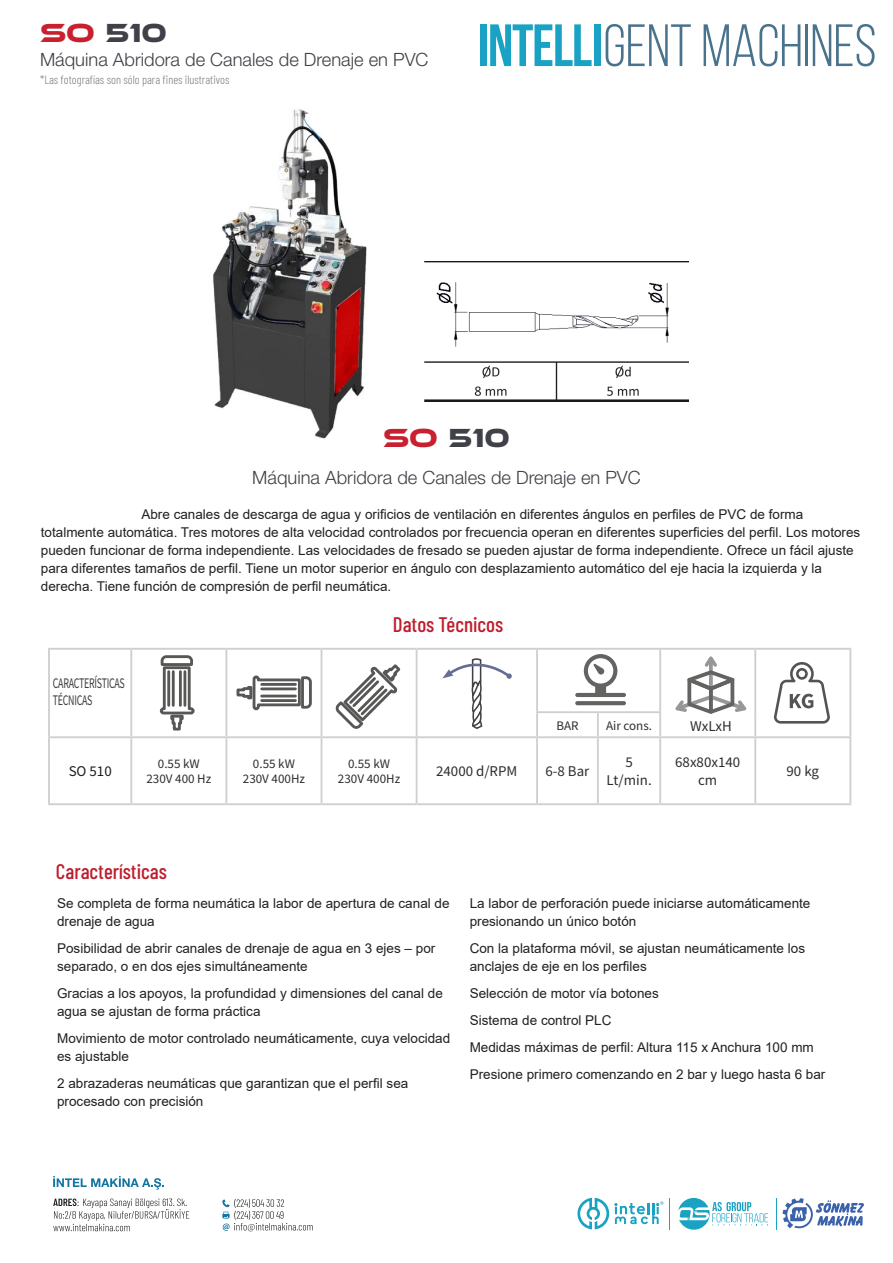
<style>
.page{position:relative;width:893px;height:1263px;background:#fff}
.page>*{position:absolute;margin:0;border:0;box-sizing:border-box;transform-origin:0 0}
.t1{font:27px "Ethnocentric Rg";color:#404048}
.t2{font:500 21px "Barlow Condensed";color:#be1e2d}
.t3{font:300 18.3px "Helvetica Neue LT Pro";color:#404048}
.t4{font:14.85px/17.9px "Source Sans Pro";color:#2d2d2b;text-align:center}
.t5{font:14.85px "Source Sans Pro";color:#1d1d1b}
.t6{font:14.7px/17.5px "Source Sans Pro";letter-spacing:-.03em;color:#3c3c3b;scale:.68 1}
.t7{font:13.5px/18px "Arial";color:#231f20}
.t8{font:13.05px/14.9px "Source Sans Pro";color:#2d2d2b;text-align:center}
.t9{font:300 12px "Barlow Condensed";color:#7e7e7e}
.s1{color:#c8202f}
</style>
<div class="page">
<svg style="left:53px;top:1176px;width:111px;height:13px"></svg>
<svg style="left:53px;top:1198px;width:136px;height:33px"></svg>
<svg style="left:222px;top:1199px;width:91px;height:32px"></svg>
<div style="left:480px;top:24px;width:7px;height:42px;background:#19a2c4"></div>
<svg style="left:490px;top:24px;width:102px;height:42px"></svg>
<div style="left:594px;top:24px;width:7px;height:42px;background:#19a2c4"></div>
<svg style="left:606px;top:24px;width:85px;height:42px"></svg>
<svg style="left:704px;top:24px;width:96px;height:42px"></svg>
<hr style="left:805px;top:24px;width:3px;height:42px;background:#49728c">
<svg style="left:813px;top:24px;width:62px;height:42px"></svg>
<svg style="left:577px;top:1198px;width:86px;height:31px"></svg>
<svg style="left:678px;top:1198px;width:90px;height:32px"></svg>
<hr style="left:669px;top:1198px;width:1px;height:31px;background:#19a2c4">
<hr style="left:777px;top:1198px;width:1px;height:31px;background:#19a2c4">
<svg style="left:782px;top:1198px;width:82px;height:30px"></svg>
<img style="left:213px;top:109px;width:154px;height:330px">
<img style="left:424px;top:262px;width:265px;height:139px">
<svg style="left:132px;top:650px;width:625px;height:153px"></svg>
<hr style="left:48px;top:648px;width:83px;height:2px;background:#cfcfcf">
<hr style="left:48px;top:650px;width:2px;height:62px;background:#cfcfcf">
<hr style="left:131px;top:648px;width:95px;height:2px;background:#cfcfcf">
<hr style="left:130px;top:650px;width:2px;height:62px;background:#cfcfcf">
<hr style="left:226px;top:648px;width:95px;height:2px;background:#cfcfcf">
<hr style="left:225px;top:650px;width:2px;height:62px;background:#cfcfcf">
<hr style="left:321px;top:648px;width:96px;height:2px;background:#cfcfcf">
<hr style="left:321px;top:650px;width:1px;height:62px;background:#cfcfcf">
<hr style="left:417px;top:648px;width:120px;height:2px;background:#cfcfcf">
<hr style="left:416px;top:650px;width:1px;height:62px;background:#cfcfcf">
<hr style="left:48px;top:712px;width:2px;height:24px;background:#cfcfcf">
<hr style="left:130px;top:712px;width:2px;height:24px;background:#cfcfcf">
<hr style="left:225px;top:712px;width:2px;height:24px;background:#cfcfcf">
<svg style="left:321px;top:712px;width:1px;height:24px"></svg>
<svg style="left:416px;top:712px;width:1px;height:24px"></svg>
<hr style="left:537px;top:648px;width:61px;height:2px;background:#cfcfcf">
<hr style="left:536px;top:650px;width:2px;height:61px;background:#cfcfcf">
<hr style="left:598px;top:648px;width:62px;height:2px;background:#cfcfcf">
<hr style="left:660px;top:648px;width:95px;height:2px;background:#cfcfcf">
<hr style="left:659px;top:650px;width:2px;height:61px;background:#cfcfcf">
<hr style="left:755px;top:648px;width:96px;height:2px;background:#cfcfcf">
<hr style="left:754px;top:650px;width:2px;height:62px;background:#cfcfcf">
<hr style="left:849px;top:650px;width:2px;height:62px;background:#cfcfcf">
<hr style="left:754px;top:712px;width:2px;height:24px;background:#cfcfcf">
<hr style="left:849px;top:712px;width:2px;height:24px;background:#cfcfcf">
<hr style="left:536px;top:711px;width:62px;height:2px;background:#cfcfcf">
<hr style="left:536px;top:713px;width:2px;height:23px;background:#cfcfcf">
<hr style="left:598px;top:711px;width:63px;height:2px;background:#cfcfcf">
<hr style="left:597px;top:713px;width:2px;height:23px;background:#cfcfcf">
<hr style="left:659px;top:713px;width:2px;height:23px;background:#cfcfcf">
<hr style="left:48px;top:736px;width:83px;height:2px;background:#cfcfcf">
<hr style="left:48px;top:738px;width:2px;height:65px;background:#cfcfcf">
<hr style="left:131px;top:736px;width:95px;height:2px;background:#cfcfcf">
<hr style="left:130px;top:738px;width:2px;height:65px;background:#cfcfcf">
<hr style="left:226px;top:736px;width:95px;height:2px;background:#cfcfcf">
<hr style="left:225px;top:738px;width:2px;height:65px;background:#cfcfcf">
<hr style="left:321px;top:736px;width:96px;height:2px;background:#cfcfcf">
<hr style="left:321px;top:738px;width:1px;height:65px;background:#cfcfcf">
<hr style="left:417px;top:736px;width:120px;height:2px;background:#cfcfcf">
<hr style="left:416px;top:738px;width:1px;height:65px;background:#cfcfcf">
<hr style="left:537px;top:736px;width:61px;height:2px;background:#cfcfcf">
<hr style="left:536px;top:738px;width:2px;height:65px;background:#cfcfcf">
<hr style="left:598px;top:736px;width:62px;height:2px;background:#cfcfcf">
<hr style="left:597px;top:738px;width:2px;height:65px;background:#cfcfcf">
<hr style="left:660px;top:736px;width:95px;height:2px;background:#cfcfcf">
<hr style="left:659px;top:738px;width:2px;height:65px;background:#cfcfcf">
<hr style="left:755px;top:736px;width:96px;height:2px;background:#cfcfcf">
<hr style="left:754px;top:738px;width:2px;height:65px;background:#cfcfcf">
<hr style="left:849px;top:738px;width:2px;height:65px;background:#cfcfcf">
<hr style="left:48px;top:803px;width:83px;height:2px;background:#cfcfcf">
<hr style="left:131px;top:803px;width:95px;height:2px;background:#cfcfcf">
<hr style="left:226px;top:803px;width:95px;height:2px;background:#cfcfcf">
<hr style="left:321px;top:803px;width:96px;height:2px;background:#cfcfcf">
<hr style="left:417px;top:803px;width:120px;height:2px;background:#cfcfcf">
<hr style="left:537px;top:803px;width:61px;height:2px;background:#cfcfcf">
<hr style="left:598px;top:803px;width:62px;height:2px;background:#cfcfcf">
<hr style="left:660px;top:803px;width:95px;height:2px;background:#cfcfcf">
<hr style="left:755px;top:803px;width:96px;height:2px;background:#cfcfcf">
<svg style="left:575px;top:654px;width:51px;height:43px"></svg>
<svg style="left:575px;top:701px;width:51px;height:4px"></svg>
<svg style="left:774px;top:662px;width:56px;height:62px"></svg>
<svg style="left:158px;top:654px;width:38px;height:78px"></svg>
<svg style="left:235px;top:674px;width:78px;height:38px"></svg>
<svg style="left:333px;top:662px;width:70px;height:70px"></svg>
<svg style="left:442px;top:653px;width:70px;height:77px"></svg>
<svg style="left:675px;top:656px;width:71px;height:58px"></svg>
<h1 class="t1" style="left:40px;top:17px;width:128px"><span class="s1">SO</span> 510</h1>
<p class="t9" style="left:40px;top:71px;width:191px">*Las fotografías son sólo para fines ilustrativos</p>
<h3 class="t3" style="left:40px;top:49px;width:390px">Máquina Abridora de Canales de Drenaje en PVC</h3>
<h1 class="t1" style="left:383px;top:421px;width:128px"><span class="s1">SO</span> 510</h1>
<h3 class="t3" style="left:252px;top:466px;width:390px">Máquina Abridora de Canales de Drenaje en PVC</h3>
<p class="t7" style="left:41px;top:505px;width:821px;text-indent:101px">Abre canales de descarga de agua y orificios de ventilación en diferentes ángulos en perfiles de PVC de forma totalmente automática. Tres motores de alta velocidad controlados por frecuencia operan en diferentes superficies del perfil. Los motores pueden funcionar de forma independiente. Las velocidades de fresado se pueden ajustar de forma independiente. Ofrece un fácil ajuste para diferentes tamaños de perfil. Tiene un motor superior en ángulo con desplazamiento automático del eje hacia la izquierda y la derecha. Tiene función de compresión de perfil neumática.</p>
<p class="t6" style="left:53px;top:674px;width:107px">CARACTERÍSTICAS<br>TÉCNICAS</p>
<h2 class="t2" style="left:393px;top:610px;width:112px">Datos Técnicos</h2>
<p class="t8" style="left:556px;top:718px;width:24px">BAR</p>
<p class="t8" style="left:606px;top:718px;width:48px">Air cons.</p>
<p class="t4" style="left:690px;top:717px;width:43px">WxLxH</p>
<p class="t5" style="left:69px;top:762px;width:45px">SO 510</p>
<p class="t8" style="left:146px;top:756px;width:66px">0.55 kW<br>230V 400 Hz</p>
<p class="t8" style="left:243px;top:756px;width:64px">0.55 kW<br>230V 400Hz</p>
<p class="t8" style="left:338px;top:756px;width:64px">0.55 kW<br>230V 400Hz</p>
<p class="t4" style="left:436px;top:762px;width:83px">24000 d/RPM</p>
<p class="t4" style="left:545px;top:762px;width:45px">6-8 Bar</p>
<p class="t4" style="left:606px;top:753px;width:47px">5<br>Lt/min.</p>
<p class="t4" style="left:675px;top:753px;width:67px">68x80x140 cm</p>
<p class="t4" style="left:787px;top:762px;width:34px">90 kg</p>
<h2 class="t2" style="left:56px;top:856px;width:112px">Características</h2>
<p class="t7" style="left:57px;top:894px;width:394px">Se completa de forma neumática la labor de apertura de canal de drenaje de agua</p>
<p class="t7" style="left:57px;top:939px;width:380px">Posibilidad de abrir canales de drenaje de agua en 3 ejes – por separado, o en dos ejes simultáneamente</p>
<p class="t7" style="left:57px;top:984px;width:387px">Gracias a los apoyos, la profundidad y dimensiones del canal de agua se ajustan de forma práctica</p>
<p class="t7" style="left:57px;top:1029px;width:395px">Movimiento de motor controlado neumáticamente, cuya velocidad es ajustable</p>
<p class="t7" style="left:57px;top:1074px;width:353px">2 abrazaderas neumáticas que garantizan que el perfil sea procesado con precisión</p>
<p class="t7" style="left:470px;top:894px;width:342px">La labor de perforación puede iniciarse automáticamente presionando un único botón</p>
<p class="t7" style="left:470px;top:939px;width:337px">Con la plataforma móvil, se ajustan neumáticamente los anclajes de eje en los perfiles</p>
<p class="t7" style="left:470px;top:979px;width:357px;line-height:27px">Selección de motor vía botones<br>Sistema de control PLC<br>Medidas máximas de perfil: Altura 115 x Anchura 100 mm Presione primero comenzando en 2 bar y luego hasta 6 bar</p>
</div>
